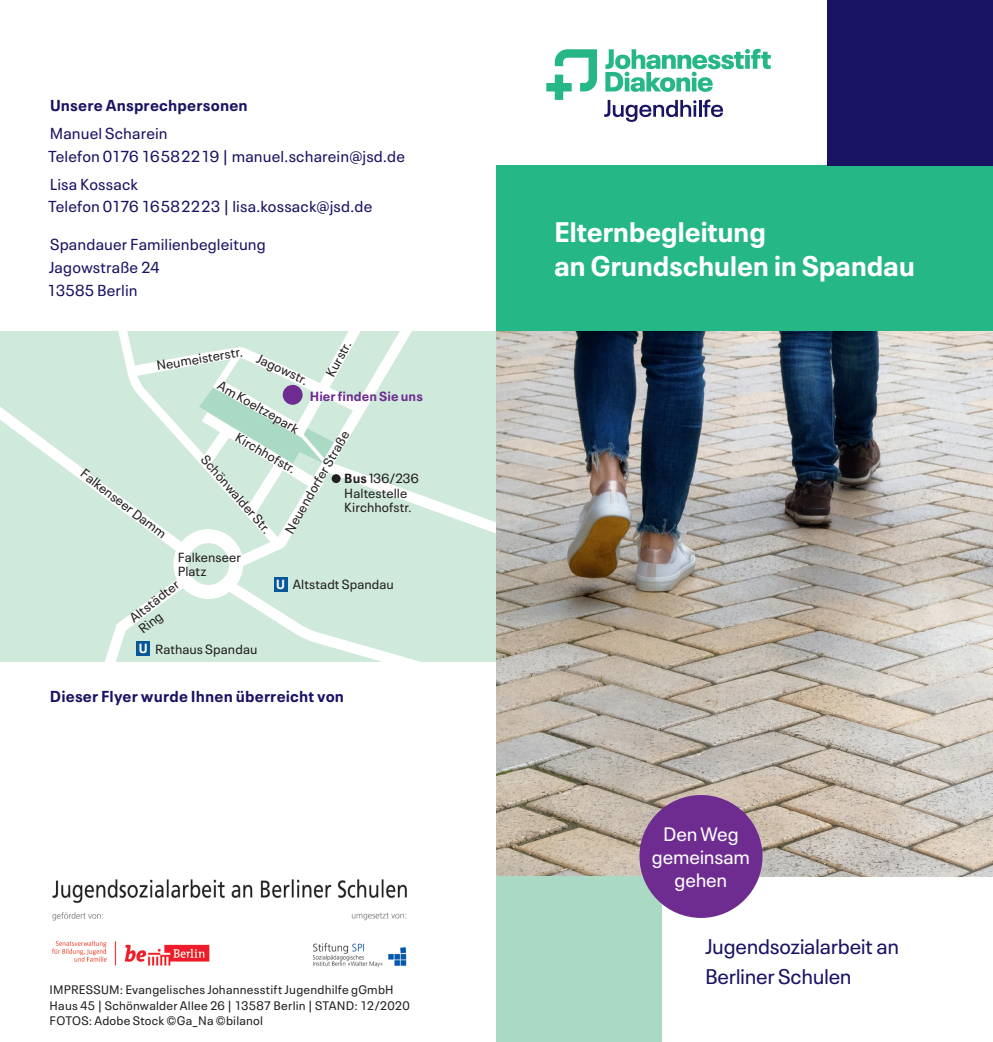
<style>
.page{position:relative;width:993px;height:1042px;background:#fff}
.page>*{position:absolute;margin:0;border:0;box-sizing:border-box;transform-origin:0 0}
.t1{font:700 28px/33.2px "Neue Plak Text";letter-spacing:-.015em;color:#fff}
.t2{font:21px/29.8px "Neue Plak Text";letter-spacing:-.015em;color:#191364}
.t3{font:19.25px/22.8px "Neue Plak Text";letter-spacing:-.01em;color:#fff;text-align:center}
.t4{font:15.75px/22.8px "Neue Plak Text";letter-spacing:.005em;color:#191364}
.t5{font:700 15.75px "Neue Plak Text";letter-spacing:.01em;color:#191364}
.t6{font:13.12px/14.3px "Neue Plak Text";letter-spacing:.005em;color:#231f20}
.t7{font:700 13.12px "Neue Plak Text";letter-spacing:.005em;color:#6e2c91}
.t8{font:700 13.12px "Neue Plak Text";color:#fff}
.t9{font:12.25px/15.8px "Neue Plak Text";letter-spacing:.015em;color:#231f20}
.s1{font-weight:700}
.s2{font-weight:700;color:#fff}
</style>
<div class="page">
<svg style="left:0;top:331px;width:496px;height:331px;background:#d3eadf"></svg>
<img style="left:496px;top:331px;width:496px;height:545px">
<svg style="left:546px;top:49px;width:50px;height:51px"></svg>
<svg style="left:605px;top:49px;width:165px;height:43px"></svg>
<svg style="left:604px;top:100px;width:92px;height:22px"></svg>
<hr style="left:698px;top:100px;width:3px;height:17px;background:#191364">
<svg style="left:702px;top:100px;width:20px;height:17px"></svg>
<div style="left:496px;top:165px;width:496px;height:166px;background:#26b787"></div>
<div style="left:496px;top:876px;width:165px;height:166px;background:#abdac4"></div>
<div style="left:827px;top:0;width:165px;height:165px;background:#191364"></div>
<div style="left:639px;top:795px;width:123px;height:123px;background:#6e2c91;border-radius:50%"></div>
<img style="left:51px;top:879px;width:356px;height:88px">
<p class="t5" style="left:50px;top:93px;width:199px">Unsere Ansprechpersonen</p>
<p class="t4" style="left:48px;top:121px;width:358px">Manuel Scharein<br>Telefon 0176 16 58 22 19 | manuel.scharein@jsd.de</p>
<p class="t4" style="left:48px;top:171px;width:325px">Lisa Kossack<br>Telefon 0176 16 58 22 23 | lisa.kossack@jsd.de</p>
<p class="t4" style="left:47px;top:231px;width:220px">Spandauer Familienbegleitung<br>Jagowstraße 24<br>13585 Berlin</p>
<p class="t6" style="left:322px;top:371px;width:40px;rotate:-61deg">Kurstr.</p>
<p class="t6" style="left:155px;top:357px;width:88px;rotate:-9deg">Neumeisterstr.</p>
<p class="t6" style="left:261px;top:350px;width:56px;rotate:25deg">Jagowstr.</p>
<p class="t6" style="left:223px;top:377px;width:93px;rotate:30deg">Am Koeltzepark</p>
<p class="t7" style="left:310px;top:385px;width:114px">Hier finden Sie uns</p>
<p class="t6" style="left:281px;top:528px;width:118px;rotate:-60deg">Neuendorfer Straße</p>
<p class="t6" style="left:240px;top:429px;width:69px;rotate:30deg">Kirchhofstr.</p>
<p class="t6" style="left:210px;top:451px;width:100px;rotate:49deg">Schönwalder Str.</p>
<p class="t6" style="left:88px;top:465px;width:106px;rotate:38deg">Falkenseer Damm</p>
<p class="t6" style="left:344px;top:470px;width:76px"><span class="s1">Bus</span> 136/236<br>Haltestelle<br>Kirchhofstr.</p>
<p class="t6" style="left:178px;top:549px;width:65px">Falkenseer<br>Platz</p>
<p class="t6" style="left:126px;top:612px;width:60px;rotate:-38deg">Altstädter<br>Ring</p>
<p class="t6" style="left:139px;top:640px;width:120px"><span class="s2">U</span> Rathaus Spandau</p>
<p class="t8" style="left:276px;top:574px;width:10px">U</p>
<p class="t6" style="left:293px;top:576px;width:103px">Altstadt Spandau</p>
<p class="t5" style="left:50px;top:683px;width:295px">Dieser Flyer wurde Ihnen überreicht von</p>
<p class="t9" style="left:50px;top:980px;width:361px">IMPRESSUM: Evangelisches Johannesstift Jugendhilfe gGmbH<br>Haus 45 | Schönwalder Allee 26 | 13587 Berlin | STAND: 12/2020<br>FOTOS: Adobe Stock ©Ga_Na ©bilanol</p>
<h1 class="t1" style="left:554px;top:213px;width:362px">Elternbegleitung<br>an Grundschulen in Spandau</h1>
<h3 class="t3" style="left:651px;top:821px;width:100px">Den Weg gemeinsam gehen</h3>
<h2 class="t2" style="left:704px;top:929px;width:195px">Jugendsozialarbeit an<br>Berliner Schulen</h2>
</div>
